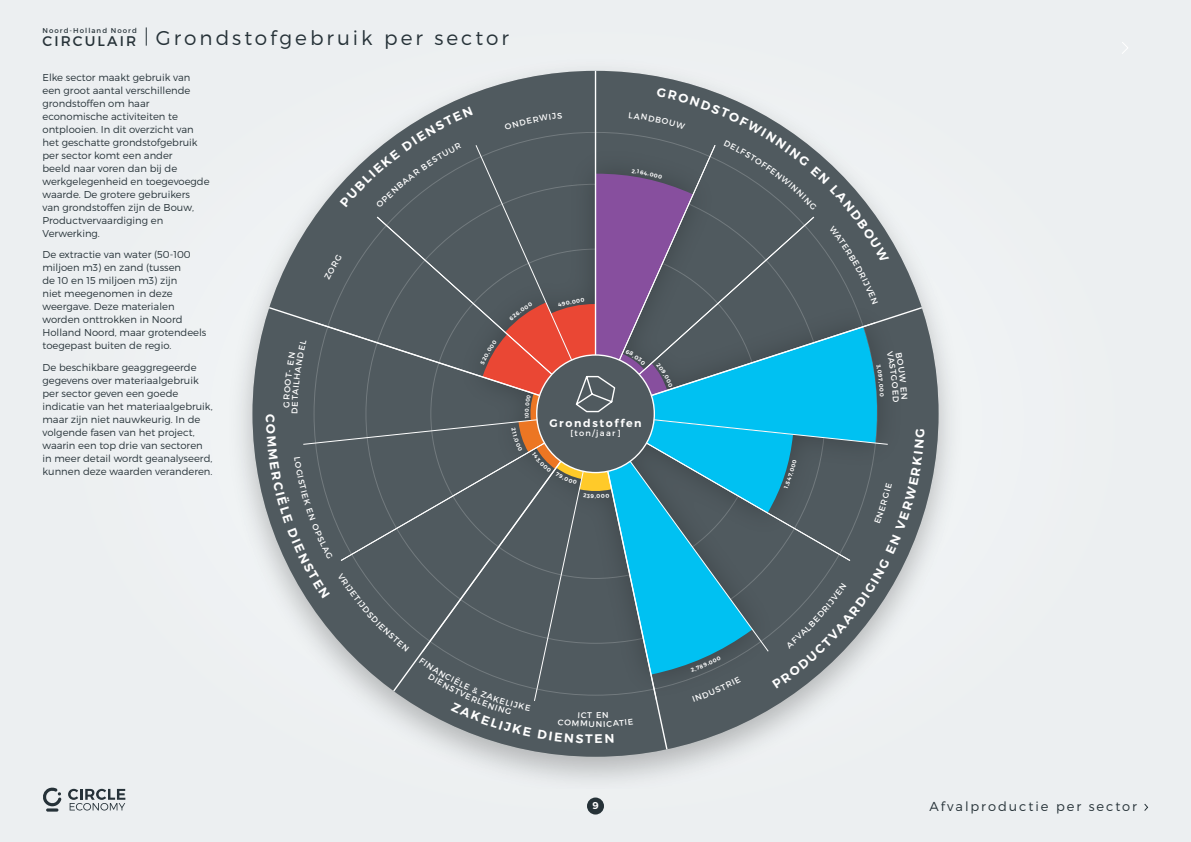
<style>
.page{position:relative;width:1191px;height:842px;background:#eceff1}
.page>*{position:absolute;margin:0;border:0;box-sizing:border-box;transform-origin:0 0}
.t1{font:300 20px "Montserrat";letter-spacing:.15em;color:#263238}
.t2{font:14px "Montserrat";letter-spacing:.15em;color:#263238}
.t3{font:300 13px "Montserrat";letter-spacing:.15em;color:#263238}
.t4{font:600 11.1px "Montserrat";color:#fff}
.t5{font:300 10px/13px "Montserrat";color:#263238}
.t6{font:600 10px "Montserrat";color:#fff}
.t7{font:8.3px "Montserrat";color:#fff}
.t8{font:7px "Montserrat";letter-spacing:.15em;color:#263238}
</style>
<div class="page">
<div style="left:587px;top:797px;width:17px;height:17px;background:#263238;border-radius:50%"></div>
<svg style="left:1144px;top:804px;width:4px;height:7px"></svg>
<svg style="left:146px;top:27px;width:1px;height:19px"></svg>
<img style="left:244px;top:70px;width:703px;height:709px">
<hr style="left:595px;top:71px;width:1px;height:343px;background:#fff">
<svg style="left:1122px;top:42px;width:6px;height:12px"></svg>
<svg style="left:68px;top:789px;width:57px;height:21px"></svg>
<svg style="left:46px;top:808px;width:12px;height:4px"></svg>
<svg style="left:43px;top:787px;width:18px;height:19px"></svg>
<svg style="left:266px;top:88px;width:658px;height:663px;background:#697c85"></svg>
<p class="t8" style="left:43px;top:26px;width:96px">Noord-Holland Noord</p>
<h2 class="t2" style="left:43px;top:32px;width:95px">CIRCULAIR</h2>
<h1 class="t1" style="left:156px;top:26px;width:355px">Grondstofgebruik per sector</h1>
<p class="t5" style="left:43px;top:70px;width:168px">Elke sector maakt gebruik van een groot aantal verschillende grondstoffen om haar economische activiteiten te ontplooien. In dit overzicht van het geschatte grondstofgebruik per sector komt een ander<br>beeld naar voren dan bij de werkgelegenheid en toegevoegde waarde. De grotere gebruikers van grondstoffen zijn de Bouw,<br>Productvervaardiging en<br>Verwerking.</p>
<p class="t5" style="left:43px;top:248px;width:165px">De extractie van water (50-100 miljoen m3) en zand (tussen<br>de 10 en 15 miljoen m3) zijn<br>niet meegenomen in deze weergave. Deze materialen worden onttrokken in Noord<br>Holland Noord, maar grotendeels toegepast buiten de regio.</p>
<p class="t5" style="left:43px;top:360px;width:172px">De beschikbare geaggregeerde gegevens over materiaalgebruik per sector geven een goede indicatie van het materiaalgebruik, maar zijn niet nauwkeurig. In de volgende fasen van het project, waarin een top drie van sectoren in meer detail wordt geanalyseerd, kunnen deze waarden veranderen.</p>
<p class="t4" style="left:549px;top:417px;width:94px">Grondstoffen</p>
<p class="t7" style="left:570px;top:428px;width:52px">[ton/jaar]</p>
<p class="t6" style="left:592px;top:799px;width:8px">9</p>
<h3 class="t3" style="left:929px;top:798px;width:209px">Afvalproductie per sector</h3>
</div>
